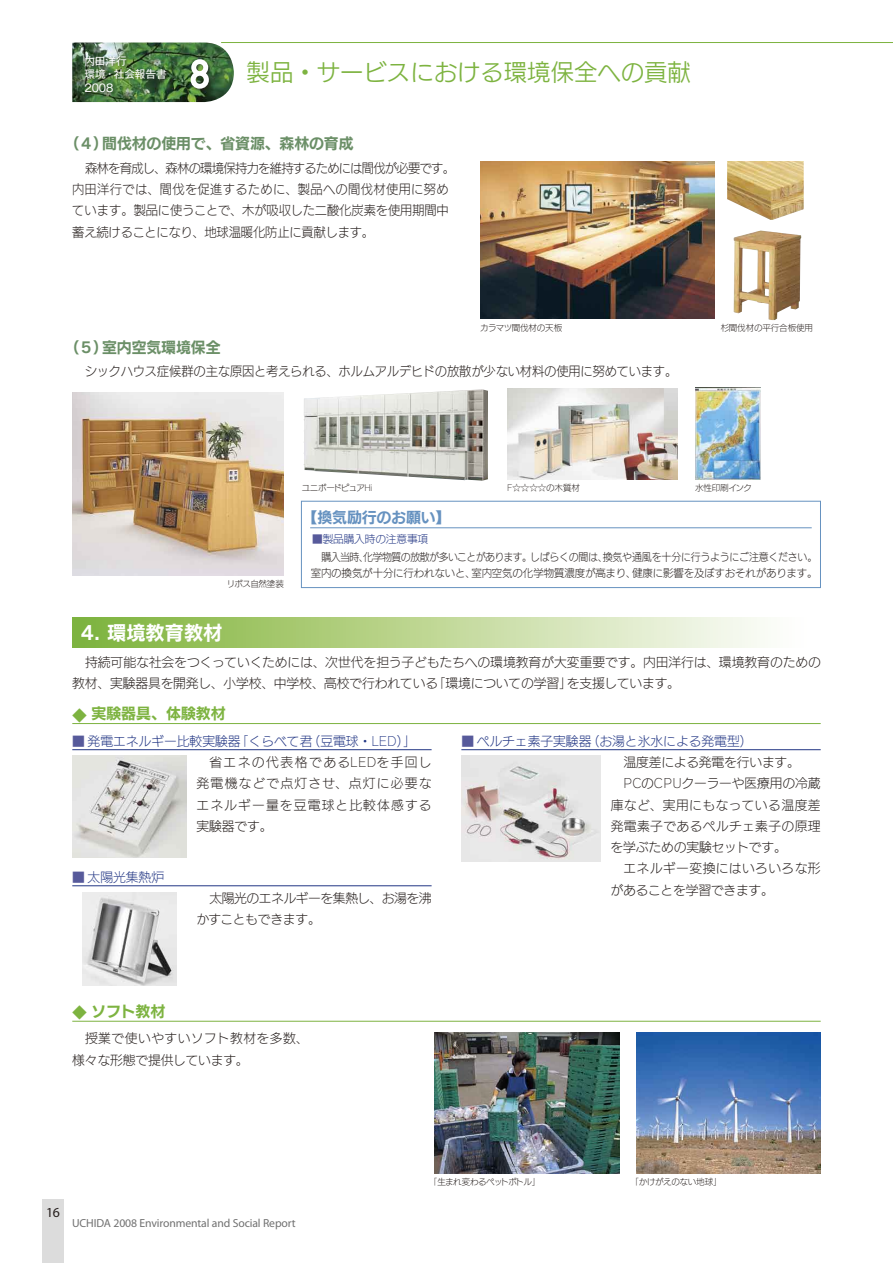
<style>
.page{position:relative;width:893px;height:1263px;background:#fff}
.page>*{position:absolute;margin:0;border:0;box-sizing:border-box;transform-origin:0 0}
.t1{font:23.4px "New Rodin Pro M";color:#7db340}
.t2{font:19.2px "New Rodin Pro B";letter-spacing:.005em;color:#fff}
.t3{font:14.85px "New Rodin Pro B";letter-spacing:-.005em;color:#6b8f67}
.t4{font:14.85px "New Rodin Pro B";letter-spacing:.005em;color:#7db340}
.t5{font:14.85px "New Rodin Pro B";letter-spacing:-.005em;color:#6692c0}
.t6{font:13.8px "Myriad Pro";color:#251e1c}
.t7{font:12.75px/21.3px "New Rodin Pro L";letter-spacing:-.005em;color:#251e1c}
.t8{font:12.75px/21.3px "New Rodin Pro L";letter-spacing:-.005em;color:#251e1c;scale:.96 1}
.t9{font:12.75px "New Rodin Pro L";color:#223684}
.t10{font:12.75px "New Rodin Pro L";letter-spacing:.035em;color:#251e1c}
.t11{font:12.75px/21.3px "New Rodin Pro L";letter-spacing:.025em;color:#251e1c}
.t12{font:12.75px/21.3px "New Rodin Pro L";letter-spacing:-.03em;color:#251e1c}
.t13{font:12.75px "New Rodin Pro L";letter-spacing:.115em;color:#251e1c}
.t14{font:12.75px "New Rodin Pro L";letter-spacing:.095em;color:#251e1c}
.t15{font:12.75px "New Rodin Pro L";letter-spacing:.09em;color:#251e1c}
.t16{font:11.7px "Myriad Pro";letter-spacing:-.01em;color:#717171}
.t17{font:10.65px/15.9px "New Rodin Pro L";letter-spacing:-.015em;color:#251e1c;text-align:right;scale:.93 1}
.t18{font:10.65px/13.8px "Gothic MB101 Pro";letter-spacing:-.01em;color:#fff}
.t19{font:10.65px "New Rodin Pro L";letter-spacing:-.005em;color:#223684}
.t20{font:8.55px "New Rodin Pro L";letter-spacing:-.03em;color:#251e1c}
.t21{font:8.55px "New Rodin Pro L";letter-spacing:-.065em;color:#251e1c}
.t22{font:8.55px "New Rodin Pro L";letter-spacing:-.01em;color:#251e1c}
.t23{font:8.55px "New Rodin Pro L";letter-spacing:-.06em;color:#251e1c}
.t24{font:8.55px "Rodin Pro L";color:#251e1c}
.s1{font-family:"Futura Std";font-size:35.1px;color:#fff}
.s2{font-family:"Rodin Pro B"}
.s3{font-family:"Rodin Pro L"}
.s4{font-family:"New Rodin Pro L"}
.s5{font-family:"Rodin Pro L";color:#575a9b}
</style>
<div class="page">
<div style="left:43px;top:1199px;width:21px;height:64px;background:#dcdcdc"></div>
<hr style="left:221px;top:42px;width:672px;height:1px;background:#7db340">
<img style="left:72px;top:43px;width:162px;height:59px">
<div style="left:84px;top:55px;width:85px;height:41px;background:#251e1c;opacity:.5"></div>
<div style="left:190px;top:59px;width:22px;height:33px;background:#251e1c;opacity:.5"></div>
<svg style="left:190px;top:58px;width:20px;height:32px"></svg>
<hr style="left:310px;top:527px;width:502px;height:1px;background:#6692c0">
<div style="left:301px;top:501px;width:520px;height:87px;border:1px solid #6692c0"></div>
<div style="left:72px;top:617px;width:749px;height:30px;background:linear-gradient(to right,#7eb236,#fff)"></div>
<hr style="left:72px;top:723px;width:749px;height:1px;background:#7db340">
<hr style="left:72px;top:749px;width:360px;height:1px;background:#223684">
<hr style="left:461px;top:749px;width:360px;height:1px;background:#223684">
<hr style="left:72px;top:885px;width:360px;height:1px;background:#223684">
<hr style="left:72px;top:1021px;width:749px;height:1px;background:#7db340">
<img style="left:480px;top:162px;width:234px;height:157px">
<img style="left:733px;top:230px;width:68px;height:90px">
<img style="left:727px;top:161px;width:77px;height:59px">
<img style="left:304px;top:389px;width:184px;height:92px">
<img style="left:507px;top:388px;width:170px;height:92px">
<img style="left:72px;top:392px;width:212px;height:183px">
<img style="left:695px;top:387px;width:66px;height:93px">
<img style="left:72px;top:755px;width:114px;height:102px">
<img style="left:461px;top:755px;width:139px;height:107px">
<img style="left:82px;top:892px;width:94px;height:94px">
<img style="left:636px;top:1032px;width:185px;height:141px">
<img style="left:434px;top:1032px;width:185px;height:141px">
<p class="t18" style="left:85px;top:52px;width:84px">内田洋行<br>環境・社会報告書<br>2008</p>
<h1 class="t1" style="left:189px;top:53px;width:504px"><span class="s1">8</span> 製品・サービスにおける環境保全への貢献</h1>
<p class="t3" style="left:65px;top:131px;width:290px">（<span class="s2">4</span>）間伐材の使用で、省資源、森林の育成</p>
<p class="t8" style="left:72px;top:156px;width:400px;text-indent:13px">森林を育成し、森林の環境保持力を維持するためには間伐が必要です。内田洋行では、間伐を促進するために、製品への間伐材使用に努めています。製品に使うことで、木が吸収した二酸化炭素を使用期間中蓄え続けることになり、地球温暖化防止に貢献します。</p>
<p class="t20" style="left:480px;top:320px;width:83px">カラマツ間伐材の天板</p>
<p class="t22" style="left:721px;top:320px;width:94px">杉間伐材の平行合板使用</p>
<p class="t3" style="left:65px;top:334px;width:157px">（<span class="s2">5</span>）室内空気環境保全</p>
<p class="t8" style="left:85px;top:360px;width:619px">シックハウス症候群の主な原因と考えられる、ホルムアルデヒドの放散が少ない材料の使用に努めています。</p>
<p class="t23" style="left:302px;top:481px;width:72px">ユニボードピュア<span class="s3">Hi</span></p>
<p class="t24" style="left:507px;top:483px;width:74px">F☆☆☆☆<span class="s4">の木質材</span></p>
<p class="t20" style="left:695px;top:481px;width:58px">水性印刷インク</p>
<p class="t20" style="left:227px;top:576px;width:58px">リボス自然塗装</p>
<h2 class="t2" style="left:81px;top:616px;width:143px"><span class="s2">4.</span> 環境教育教材</h2>
<p class="t5" style="left:303px;top:505px;width:149px">【換気励行のお願い】</p>
<p class="t17" style="left:311px;top:548px;width:547px">購入当時、化学物質の放散が多いことがあります。しばらくの間は、換気や通風を十分に行うようにご注意ください。室内の換気が十分に行われないと、室内空気の化学物質濃度が高まり、健康に影響を及ぼすおそれがあります。</p>
<p class="t19" style="left:312px;top:530px;width:118px"><span class="s5">■</span>製品購入時の注意事項</p>
<p class="t7" style="left:72px;top:650px;width:750px;text-indent:13px">持続可能な社会をつくっていくためには、次世代を担う子どもたちへの環境教育が大変重要です。内田洋行は、環境教育のための教材、実験器具を開発し、小学校、中学校、高校で行われている「環境についての学習」を支援しています。</p>
<p class="t4" style="left:72px;top:700px;width:155px"><span class="s2">◆</span> 実験器具、体験教材</p>
<p class="t9" style="left:72px;top:730px;width:345px"><span class="s5">■</span> 発電エネルギー比較実験器「くらべて君（豆電球・<span class="s3">LED</span>）」</p>
<p class="t13" style="left:209px;top:751px;width:224px">省エネの代表格である<span class="s3">LED</span>を手回し</p>
<p class="t14" style="left:197px;top:773px;width:237px">発電機などで点灯させ、点灯に必要な</p>
<p class="t15" style="left:197px;top:794px;width:237px">エネルギー量を豆電球と比較体感する</p>
<p class="t7" style="left:197px;top:814px;width:78px">実験器です。</p>
<p class="t9" style="left:72px;top:866px;width:93px"><span class="s5">■</span> 太陽光集熱炉</p>
<p class="t12" style="left:197px;top:886px;width:237px;text-indent:13px">太陽光のエネルギーを集熱し、お湯を沸かすこともできます。</p>
<p class="t9" style="left:461px;top:730px;width:293px"><span class="s5">■</span> ペルチェ素子実験器（お湯と氷水による発電型）</p>
<p class="t7" style="left:623px;top:750px;width:178px">温度差による発電を行います。</p>
<p class="t7" style="left:623px;top:772px;width:199px"><span class="s3">PC</span>の<span class="s3">CPU</span>クーラーや医療用の冷蔵</p>
<p class="t10" style="left:611px;top:794px;width:212px">庫など、実用にもなっている温度差</p>
<p class="t10" style="left:611px;top:815px;width:212px">発電素子であるペルチェ素子の原理</p>
<p class="t7" style="left:611px;top:835px;width:178px">を学ぶための実験セットです。</p>
<p class="t10" style="left:623px;top:858px;width:199px">エネルギー変換にはいろいろな形</p>
<p class="t7" style="left:611px;top:878px;width:165px">があることを学習できます。</p>
<p class="t4" style="left:72px;top:998px;width:95px"><span class="s2">◆</span> ソフト教材</p>
<p class="t11" style="left:72px;top:1027px;width:238px;text-indent:13px">授業で使いやすいソフト教材を多数、様々な形態で提供しています。</p>
<p class="t6" style="left:46px;top:1205px;width:15px">16</p>
<p class="t16" style="left:72px;top:1217px;width:225px">UCHIDA 2008 Environmental and Social Report</p>
<p class="t21" style="left:429px;top:1175px;width:113px">「生まれ変わるペットボトル」</p>
<p class="t20" style="left:631px;top:1175px;width:92px">「かけがえのない地球」</p>
</div>
